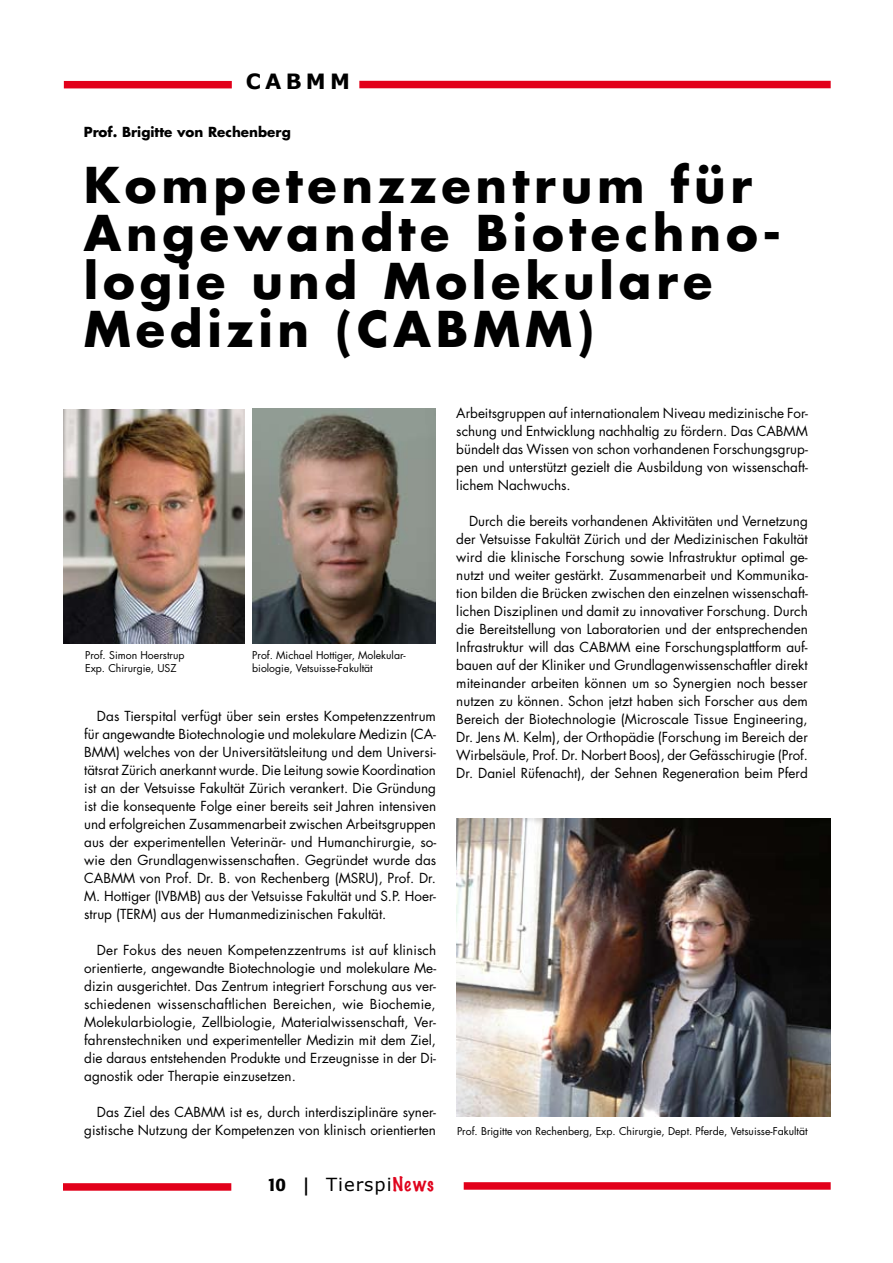
<style>
.page{position:relative;width:893px;height:1263px;background:#fff}
.page>*{position:absolute;margin:0;border:0;box-sizing:border-box;transform-origin:0 0}
.t1{font:700 48px/48px "Futura";letter-spacing:.1em;color:#000}
.t2{font:700 21px "Verdana";letter-spacing:.2em;color:#000}
.t3{font:18px "Verdana";letter-spacing:.05em;color:#000}
.t4{font:13.5px/18px "Futura";color:#000;text-align:justify}
.t5{font:700 13.5px "Futura";color:#000}
.t6{font:10.5px/13.5px "Futura";color:#000}
.s1{font-family:"Formata BQ";font-weight:500}
.s2{font-family:"Marker Felt";font-weight:100;color:#e0041d}
</style>
<div class="page">
<div style="left:64px;top:81px;width:168px;height:7px;background:#e2001a"></div>
<div style="left:63px;top:1183px;width:168px;height:8px;background:#e2001a"></div>
<div style="left:464px;top:1182px;width:367px;height:8px;background:#e2001a"></div>
<div style="left:359px;top:81px;width:472px;height:7px;background:#e2001a"></div>
<img style="left:64px;top:409px;width:181px;height:235px">
<img style="left:456px;top:819px;width:374px;height:297px">
<img style="left:252px;top:408px;width:183px;height:235px">
<h2 class="t2" style="left:246px;top:68px;width:106px">CABMM</h2>
<p class="t5" style="left:84px;top:123px;width:209px">Prof. Brigitte von Rechenberg</p>
<h1 class="t1" style="left:84px;top:160px;width:699px">Kompetenzzentrum für<br>Angewandte Biotechno&shy;logie und Molekulare<br>Medizin (CABMM)</h1>
<p class="t6" style="left:85px;top:648px;width:101px">Prof. Simon Hoerstrup<br>Exp. Chirurgie, USZ</p>
<p class="t6" style="left:252px;top:648px;width:155px">Prof. Michael Hottiger, Molekular&shy;biologie, Vetsuisse-Fakultät</p>
<p class="t4" style="left:84px;top:707px;width:354px;text-indent:13px">Das Tierspital verfügt über sein erstes Kompetenzzentrum für angewandte Biotechnologie und molekulare Medizin (CA-BMM) welches von der Universitätsleitung und dem Universi&shy;tätsrat Zürich anerkannt wurde. Die Leitung sowie Koordination ist an der Vetsuisse Fakultät Zürich verankert. Die Gründung ist die konsequente Folge einer bereits seit Jahren intensiven und erfolgreichen Zusammenarbeit zwischen Arbeitsgruppen aus der experimentellen Veterinär- und Humanchirurgie, so&shy;wie den Grundlagenwissenschaften. Gegründet wurde das CABMM von Prof. Dr. B. von Rechenberg (MSRU), Prof. Dr.<br>M. Hottiger (IVBMB) aus der Vetsuisse Fakultät und S.P. Hoer&shy;strup (TERM) aus der Humanmedizinischen Fakultät.</p>
<p class="t4" style="left:84px;top:941px;width:353px;text-indent:13px">Der Fokus des neuen Kompetenzzentrums ist auf klinisch orientierte, angewandte Biotechnologie und molekulare Me&shy;dizin ausgerichtet. Das Zentrum integriert Forschung aus ver&shy;schiedenen wissenschaftlichen Bereichen, wie Biochemie, Molekularbiologie, Zellbiologie, Materialwissenschaft, Ver&shy;fahrenstechniken und experimenteller Medizin mit dem Ziel, die daraus entstehenden Produkte und Erzeugnisse in der Di&shy;agnostik oder Therapie einzusetzen.</p>
<p class="t4" style="left:84px;top:1102px;width:353px;text-align:right">Das Ziel des CABMM ist es, durch interdisziplinäre syner&shy;gistische Nutzung der Kompetenzen von klinisch orientierten</p>
<h3 class="t3" style="left:267px;top:1172px;width:169px"><span class="s1">10 |</span> Tierspi<span class="s2">News</span></h3>
<p class="t4" style="left:456px;top:403px;width:353px">Arbeitsgruppen auf internationalem Niveau medizinische For&shy;schung und Entwicklung nachhaltig zu fördern. Das CABMM bündelt das Wissen von schon vorhandenen Forschungsgrup&shy;pen und unterstützt gezielt die Ausbildung von wissenschaft&shy;lichem Nachwuchs.</p>
<p class="t4" style="left:456px;top:511px;width:353px;text-indent:13px">Durch die bereits vorhandenen Aktivitäten und Vernetzung der Vetsuisse Fakultät Zürich und der Medizinischen Fakultät wird die klinische Forschung sowie Infrastruktur optimal ge&shy;nutzt und weiter gestärkt. Zusammenarbeit und Kommunika&shy;tion bilden die Brücken zwischen den einzelnen wissenschaft&shy;lichen Disziplinen und damit zu innovativer Forschung. Durch die Bereitstellung von Laboratorien und der entsprechenden Infrastruktur will das CABMM eine Forschungsplattform auf&shy;bauen auf der Kliniker und Grundlagenwissenschaftler direkt miteinander arbeiten können um so Synergien noch besser nutzen zu können. Schon jetzt haben sich Forscher aus dem Bereich der Biotechnologie (Microscale Tissue Engineering, Dr. Jens M. Kelm), der Orthopädie (Forschung im Bereich der Wirbelsäule, Prof. Dr. Norbert Boos), der Gefässchirugie (Prof.<br>Dr. Daniel Rüfenacht), der Sehnen Regeneration beim Pferd</p>
<p class="t6" style="left:457px;top:1124px;width:352px">Prof. Brigitte von Rechenberg, Exp. Chirurgie, Dept. Pferde, Vetsuisse-Fakultät</p>
</div>
